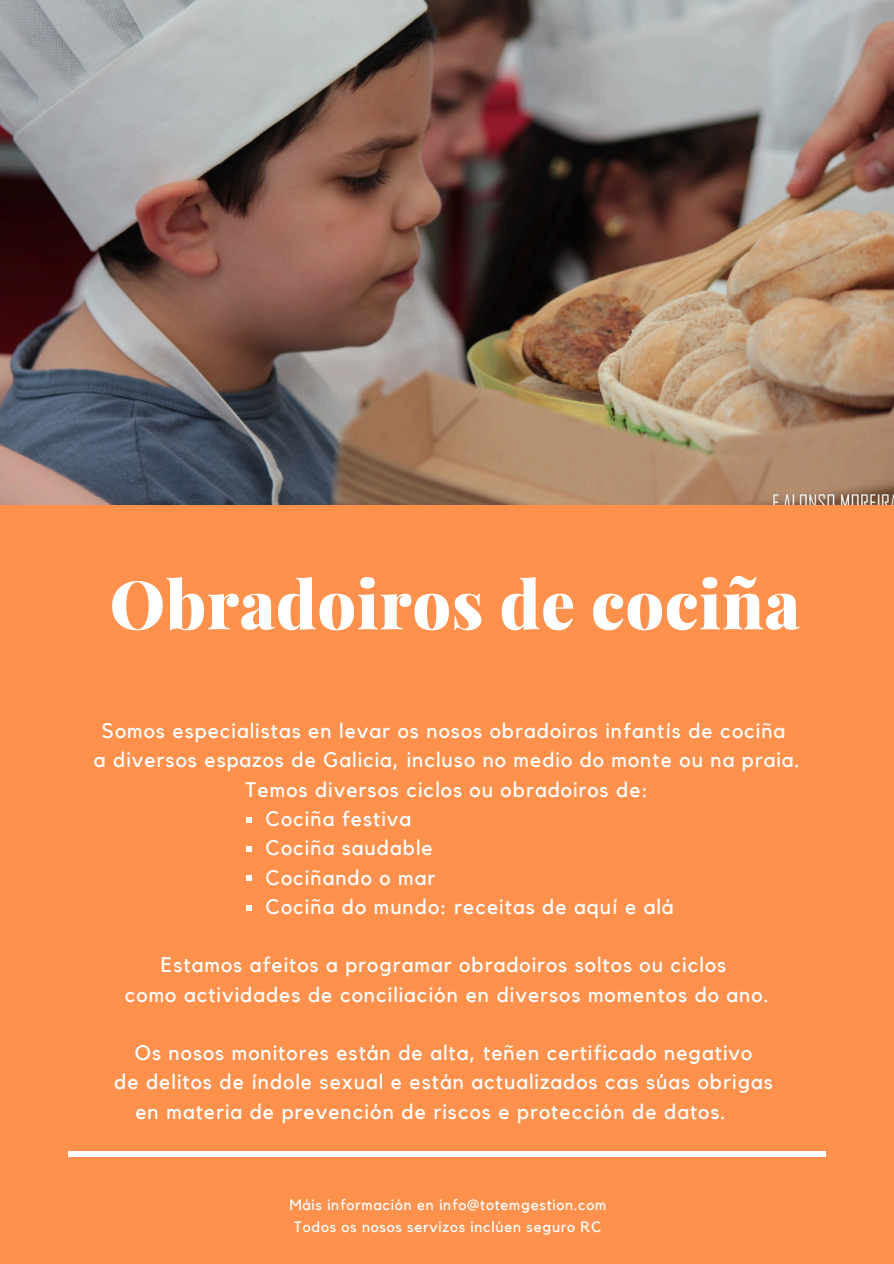
<style>
.page{position:relative;width:894px;height:1264px;background:#fff}
.page>*{position:absolute;margin:0;border:0;box-sizing:border-box;transform-origin:0 0}
.t1{font:900 66.9px "Playfair Display";letter-spacing:.01em;color:#fff}
.t2{font:21px/29.2px "Kollektif";letter-spacing:.05em;color:#fff;text-align:center}
.t3{font:15px "Kollektif";letter-spacing:.05em;color:#fff}
</style>
<div class="page">
<div style="left:0;top:0;width:893px;height:1263px;background:#ff914d"></div>
<img style="left:0;top:0;width:893px;height:504px">
<div style="left:69px;top:1150px;width:756px;height:6px;background:#fff"></div>
<svg style="left:246px;top:817px;width:5px;height:5px"></svg>
<svg style="left:246px;top:846px;width:5px;height:5px"></svg>
<svg style="left:246px;top:875px;width:5px;height:6px"></svg>
<svg style="left:246px;top:905px;width:5px;height:5px"></svg>
<p class="t1" style="left:110px;top:557px;width:691px">Obradoiros de cociña</p>
<p class="t2" style="left:94px;top:717px;width:707px">Somos especialistas en levar os nosos obradoiros infantís de cociña<br>a diversos espazos de Galicia, incluso no medio do monte ou na praia.<br>Temos diversos ciclos ou obradoiros de:</p>
<p class="t2" style="left:265px;top:805px;width:147px">Cociña festiva</p>
<p class="t2" style="left:265px;top:834px;width:168px">Cociña saudable</p>
<h2 class="t2" style="left:265px;top:863px;width:171px">Cociñando o mar</h2>
<h2 class="t2" style="left:265px;top:892px;width:409px">Cociña do mundo: receitas de aquí e alá</h2>
<p class="t2" style="left:125px;top:951px;width:645px">Estamos afeitos a programar obradoiros soltos ou ciclos<br>como actividades de conciliación en diversos momentos do ano.</p>
<p class="t2" style="left:135px;top:1039px;width:618px">Os nosos monitores están de alta, teñen certificado negativo</p>
<p class="t2" style="left:114px;top:1068px;width:660px">de delitos de índole sexual e están actualizados cas súas obrigas</p>
<p class="t2" style="left:135px;top:1097px;width:591px">en materia de prevención de riscos e protección de datos.</p>
<h1 class="t3" style="left:289px;top:1197px;width:318px">Máis información en info@totemgestion.com</h1>
<h2 class="t3" style="left:294px;top:1219px;width:308px">Todos os nosos servizos inclúen seguro RC</h2>
</div>
